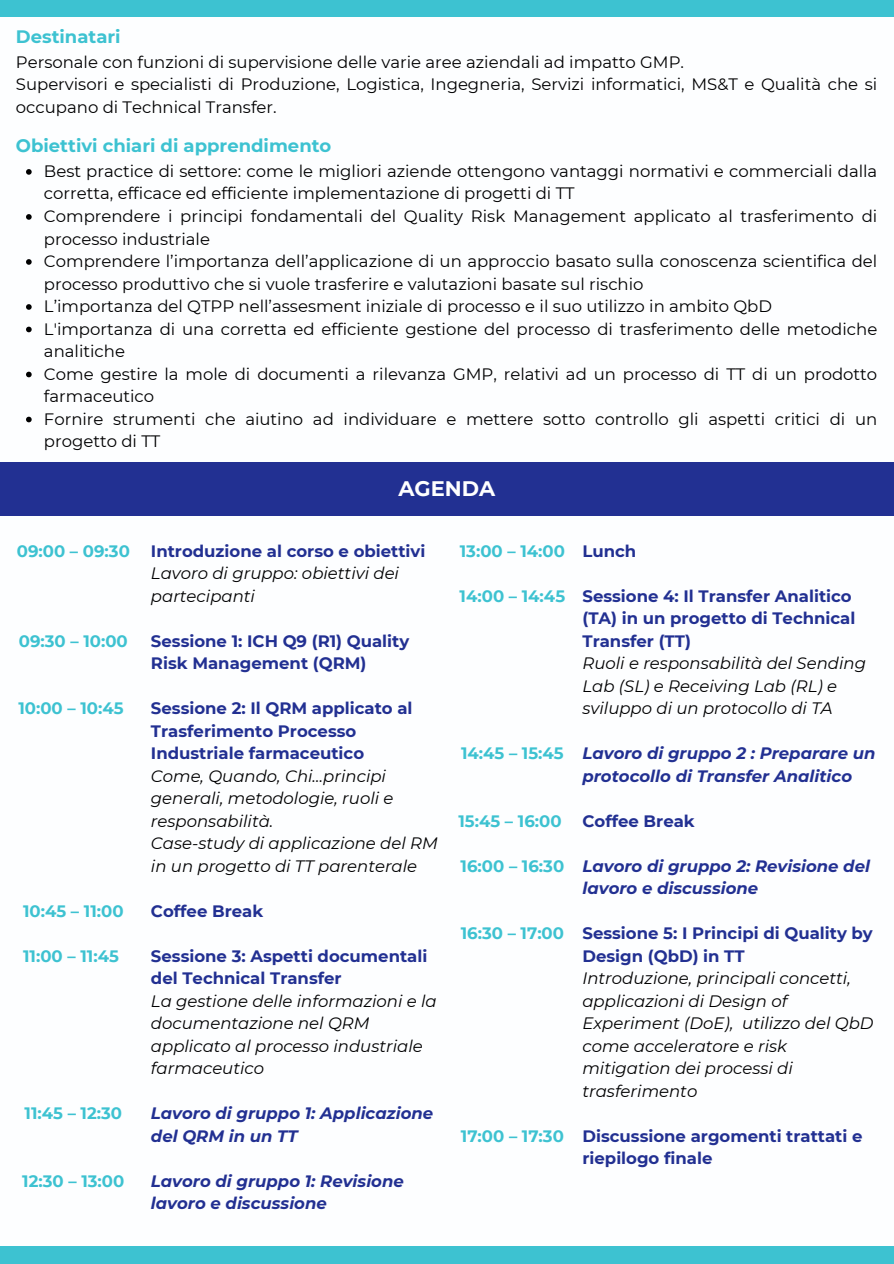
<style>
.page{position:relative;width:894px;height:1264px;background:#fff}
.page>*{position:absolute;margin:0;border:0;box-sizing:border-box;transform-origin:0 0}
.t1{font:700 21px "Montserrat";color:#fff}
.t2{font:700 18px "Montserrat";color:#3dc2d1}
.t3{font:16.5px/22.5px "Montserrat";color:#000}
.t4{font:italic 16.5px/22.5px "Montserrat";color:#000}
.t5{font:700 16.5px/22.5px "Montserrat";color:#223092}
.t6{font:italic 700 16.5px/22.5px "Montserrat";color:#223092}
.t7{font:700 16.5px "Montserrat";color:#3dc2d1}
</style>
<div class="page">
<div style="left:0;top:0;width:893px;height:17px;background:#3dc2d1"></div>
<div style="left:0;top:1246px;width:893px;height:17px;background:#3dc2d1"></div>
<div style="left:0;top:462px;width:893px;height:53px;background:#223092"></div>
<svg style="left:26px;top:169px;width:6px;height:6px"></svg>
<svg style="left:26px;top:214px;width:6px;height:6px"></svg>
<svg style="left:26px;top:259px;width:6px;height:6px"></svg>
<svg style="left:26px;top:304px;width:6px;height:6px"></svg>
<svg style="left:26px;top:327px;width:6px;height:5px"></svg>
<svg style="left:26px;top:372px;width:6px;height:5px"></svg>
<svg style="left:26px;top:417px;width:6px;height:5px"></svg>
<p class="t2" style="left:16px;top:26px;width:106px">Destinatari</p>
<p class="t3" style="left:16px;top:51px;width:669px">Personale con funzioni di supervisione delle varie aree aziendali ad impatto GMP.</p>
<h2 class="t3" style="left:16px;top:73px;width:862px">Supervisori e specialisti di Produzione, Logistica, Ingegneria, Servizi informatici, MS&amp;T e Qualità che si occupano di Technical Transfer.</h2>
<p class="t2" style="left:16px;top:135px;width:317px">Obiettivi chiari di apprendimento</p>
<p class="t3" style="left:44px;top:160px;width:834px">Best practice di settore: come le migliori aziende ottengono vantaggi normativi e commerciali dalla corretta, efficace ed efficiente implementazione di progetti di TT</p>
<p class="t3" style="left:44px;top:205px;width:834px">Comprendere i principi fondamentali del Quality Risk Management applicato al trasferimento di processo industriale</p>
<p class="t3" style="left:44px;top:250px;width:834px">Comprendere l’importanza dell’applicazione di un approccio basato sulla conoscenza scientifica del processo produttivo che si vuole trasferire e valutazioni basate sul rischio</p>
<p class="t3" style="left:44px;top:295px;width:729px">L’importanza del QTPP nell’assesment iniziale di processo e il suo utilizzo in ambito QbD</p>
<p class="t3" style="left:44px;top:317px;width:834px">L'importanza di una corretta ed efficiente gestione del processo di trasferimento delle metodiche analitiche</p>
<p class="t3" style="left:44px;top:362px;width:834px">Come gestire la mole di documenti a rilevanza GMP, relativi ad un processo di TT di un prodotto farmaceutico</p>
<h1 class="t3" style="left:44px;top:407px;width:834px">Fornire strumenti che aiutino ad individuare e mettere sotto controllo gli aspetti critici di un progetto di TT</h1>
<p class="t7" style="left:17px;top:540px;width:114px">09:00 – 09:30</p>
<p class="t7" style="left:19px;top:630px;width:110px">09:30 – 10:00</p>
<h2 class="t7" style="left:18px;top:698px;width:107px">10:00 – 10:45</h2>
<p class="t7" style="left:23px;top:900px;width:102px">10:45 – 11:00</p>
<p class="t7" style="left:23px;top:945px;width:97px">11:00 – 11:45</p>
<h2 class="t7" style="left:25px;top:1103px;width:99px">11:45 – 12:30</h2>
<h2 class="t7" style="left:22px;top:1170px;width:103px">12:30 – 13:00</h2>
<p class="t1" style="left:398px;top:476px;width:98px">AGENDA</p>
<p class="t5" style="left:151px;top:539px;width:276px">Introduzione al corso e obiettivi</p>
<p class="t4" style="left:151px;top:562px;width:249px">Lavoro di gruppo: obiettivi dei partecipanti</p>
<p class="t5" style="left:151px;top:629px;width:260px">Sessione 1: ICH Q9 (R1) Quality<br>Risk Management (QRM)</p>
<h2 class="t5" style="left:151px;top:697px;width:263px">Sessione 2: Il QRM applicato al<br>Trasferimento Processo<br>Industriale farmaceutico</h2>
<p class="t4" style="left:151px;top:764px;width:244px">Come, Quando, Chi…principi generali, metodologie, ruoli e responsabilità.</p>
<p class="t4" style="left:151px;top:832px;width:288px">Case-study di applicazione del RM in un progetto di TT parenterale</p>
<p class="t5" style="left:151px;top:899px;width:114px">Coffee Break</p>
<p class="t5" style="left:151px;top:944px;width:278px">Sessione 3: Aspetti documentali del Technical Transfer</p>
<h2 class="t4" style="left:151px;top:989px;width:287px">La gestione delle informazioni e la documentazione nel QRM applicato al processo industriale farmaceutico</h2>
<p class="t6" style="left:151px;top:1102px;width:284px">Lavoro di gruppo 1: Applicazione del QRM in un TT</p>
<p class="t6" style="left:151px;top:1169px;width:254px">Lavoro di gruppo 1: Revisione lavoro e discussione</p>
<p class="t7" style="left:459px;top:540px;width:107px">13:00 – 14:00</p>
<p class="t7" style="left:459px;top:585px;width:107px">14:00 – 14:45</p>
<p class="t7" style="left:461px;top:743px;width:104px">14:45 – 15:45</p>
<p class="t7" style="left:458px;top:810px;width:105px">15:45 – 16:00</p>
<p class="t7" style="left:460px;top:855px;width:105px">16:00 – 16:30</p>
<p class="t7" style="left:460px;top:923px;width:105px">16:30 – 17:00</p>
<p class="t7" style="left:461px;top:1125px;width:104px">17:00 – 17:30</p>
<h2 class="t5" style="left:582px;top:539px;width:55px">Lunch</h2>
<h2 class="t5" style="left:582px;top:584px;width:274px">Sessione 4: Il Transfer Analitico (TA) in un progetto di Technical<br>Transfer (TT)</h2>
<h2 class="t4" style="left:582px;top:652px;width:285px">Ruoli e responsabilità del Sending<br>Lab (SL) e Receiving Lab (RL) e sviluppo di un protocollo di TA</h2>
<h2 class="t6" style="left:582px;top:742px;width:294px">Lavoro di gruppo 2 : Preparare un protocollo di Transfer Analitico</h2>
<h2 class="t5" style="left:582px;top:809px;width:114px">Coffee Break</h2>
<h2 class="t6" style="left:582px;top:854px;width:289px">Lavoro di gruppo 2: Revisione del lavoro e discussione</h2>
<p class="t5" style="left:582px;top:922px;width:292px">Sessione 5: I Principi di Quality by<br>Design (QbD) in TT</p>
<h2 class="t4" style="left:582px;top:967px;width:292px">Introduzione, principali concetti, applicazioni di Design of<br>Experiment (DoE), utilizzo del QbD come acceleratore e risk mitigation dei processi di trasferimento</h2>
<p class="t5" style="left:582px;top:1124px;width:281px">Discussione argomenti trattati e riepilogo finale</p>
</div>
